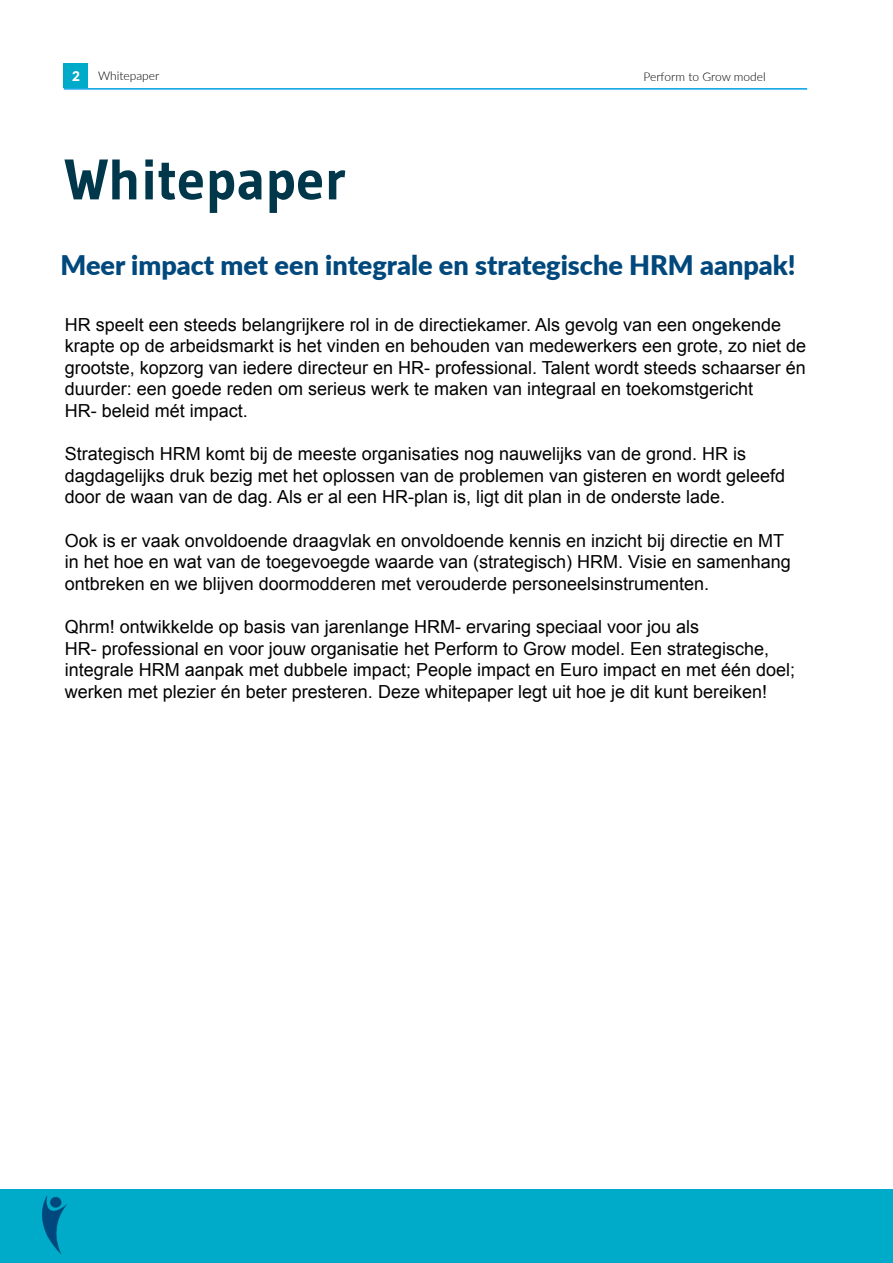
<style>
.page{position:relative;width:893px;height:1263px;background:#fff}
.page>*{position:absolute;margin:0;border:0;box-sizing:border-box;transform-origin:0 0}
.t1{font:700 57px "Gudea";color:#01374a}
.t2{font:900 27px "Lato";color:#01487d}
.t3{font:18px/21.6px "Arial";color:#020203}
.t4{font:900 13.5px "Lato";color:#fff}
.t5{font:300 12px "Lato";color:#000}
</style>
<div class="page">
<div style="left:0;top:1188px;width:893px;height:75px;background:#00abc9"></div>
<div style="left:64px;top:64px;width:24px;height:24px;background:#00abc9"></div>
<hr style="left:64px;top:88px;width:743px;height:2px;background:#009fe3">
<img style="left:43px;top:1196px;width:23px;height:57px">
<p class="t4" style="left:72px;top:66px;width:9px">2</p>
<p class="t5" style="left:98px;top:67px;width:63px">Whitepaper</p>
<p class="t5" style="left:644px;top:68px;width:124px">Perform to Grow model</p>
<h1 class="t1" style="left:65px;top:144px;width:283px">Whitepaper</h1>
<h2 class="t2" style="left:61px;top:245px;width:737px">Meer impact met een integrale en strategische HRM aanpak!</h2>
<p class="t3" style="left:65px;top:314px;width:743px">HR speelt een steeds belangrijkere rol in de directiekamer. Als gevolg van een ongekende krapte op de arbeidsmarkt is het vinden en behouden van medewerkers een grote, zo niet de grootste, kopzorg van iedere directeur en HR- professional. Talent wordt steeds schaarser én duurder: een goede reden om serieus werk te maken van integraal en toekomstgericht<br>HR- beleid mét impact.</p>
<p class="t3" style="left:65px;top:443px;width:722px">Strategisch HRM komt bij de meeste organisaties nog nauwelijks van de grond. HR is dagdagelijks druk bezig met het oplossen van de problemen van gisteren en wordt geleefd door de waan van de dag. Als er al een HR-plan is, ligt dit plan in de onderste lade.</p>
<p class="t3" style="left:65px;top:530px;width:728px">Ook is er vaak onvoldoende draagvlak en onvoldoende kennis en inzicht bij directie en MT in het hoe en wat van de toegevoegde waarde van (strategisch) HRM. Visie en samenhang ontbreken en we blijven doormodderen met verouderde personeelsinstrumenten.</p>
<p class="t3" style="left:65px;top:616px;width:732px">Qhrm! ontwikkelde op basis van jarenlange HRM- ervaring speciaal voor jou als<br>HR- professional en voor jouw organisatie het Perform to Grow model. Een strategische, integrale HRM aanpak met dubbele impact; People impact en Euro impact en met één doel; werken met plezier én beter presteren. Deze whitepaper legt uit hoe je dit kunt bereiken!</p>
</div>
